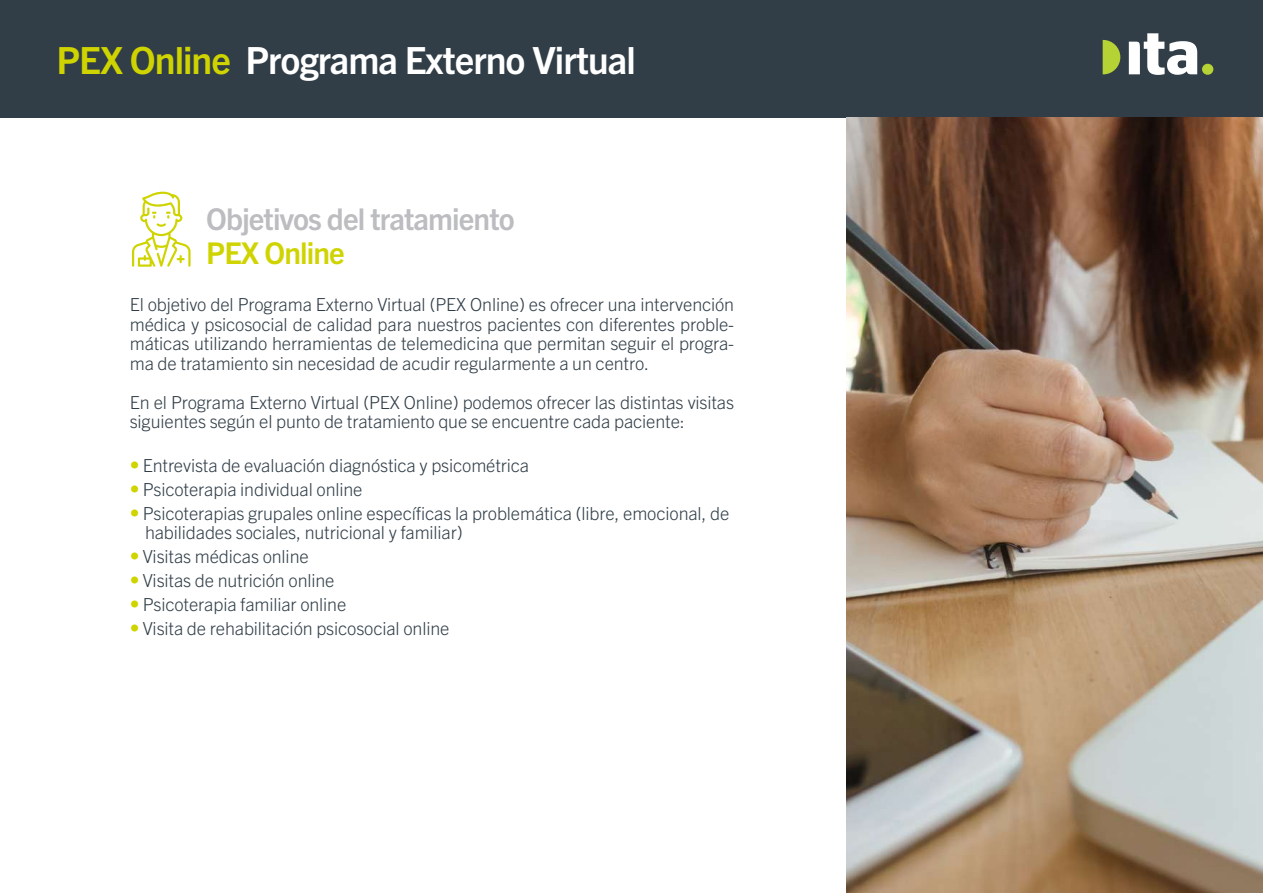
<style>
.page{position:relative;width:1263px;height:893px;background:#fff}
.page>*{position:absolute;margin:0;border:0;box-sizing:border-box;transform-origin:0 0}
.t1{font:700 37.5px "Trade Gothic Next LT Pro";letter-spacing:-.025em;color:#fff}
.t2{font:700 30px "Trade Gothic Next LT Pro";letter-spacing:-.03em;color:#bcbdc0}
.t3{font:700 30px "Trade Gothic Next LT Pro";letter-spacing:-.03em;color:#cfd400}
.t4{font:300 18px/19.5px "Trade Gothic Next LT Pro";letter-spacing:-.01em;color:#313e48}
.s1{color:#cfd400}
.s2{font-size:19.5px;color:#cfd400}
</style>
<div class="page">
<div style="left:0;top:0;width:1263px;height:117px;background:#313e48"></div>
<svg style="left:132px;top:192px;width:59px;height:75px"></svg>
<svg style="left:1129px;top:33px;width:68px;height:42px"></svg>
<div style="left:1202px;top:64px;width:11px;height:11px;background:#b5d334;border-radius:50%"></div>
<svg style="left:1103px;top:40px;width:17px;height:34px"></svg>
<img style="left:846px;top:117px;width:417px;height:776px">
<h1 class="t1" style="left:56px;top:35px;width:581px"><span class="s1">PEX Online</span> Programa Externo Virtual</h1>
<h2 class="t2" style="left:206px;top:199px;width:310px">Objetivos del tratamiento</h2>
<h2 class="t3" style="left:206px;top:232px;width:140px">PEX Online</h2>
<p class="t4" style="left:130px;top:294px;width:606px;text-align:justify">El objetivo del Programa Externo Virtual (PEX Online) es ofrecer una intervención médica y psicosocial de calidad para nuestros pacientes con diferentes proble&shy;máticas utilizando herramientas de telemedicina que permitan seguir el progra&shy;ma de tratamiento sin necesidad de acudir regularmente a un centro.</p>
<p class="t4" style="left:130px;top:391px;width:606px">En el Programa Externo Virtual (PEX Online) podemos ofrecer las distintas visitas siguientes según el punto de tratamiento que se encuentre cada paciente:</p>
<p class="t4" style="left:130px;top:454px;width:401px"><span class="s2">•</span> Entrevista de evaluación diagnóstica y psicométrica</p>
<p class="t4" style="left:130px;top:478px;width:234px"><span class="s2">•</span> Psicoterapia individual online</p>
<p class="t4" style="left:145px;top:502px;width:586px;text-indent:-15px"><span class="s2">•</span> Psicoterapias grupales online específicas la problemática (libre, emocional, de habilidades sociales, nutricional y familiar)</p>
<p class="t4" style="left:130px;top:546px;width:180px"><span class="s2">•</span> Visitas médicas online</p>
<p class="t4" style="left:130px;top:570px;width:206px"><span class="s2">•</span> Visitas de nutrición online</p>
<p class="t4" style="left:130px;top:594px;width:218px"><span class="s2">•</span> Psicoterapia familiar online</p>
<p class="t4" style="left:130px;top:618px;width:321px"><span class="s2">•</span> Visita de rehabilitación psicosocial online</p>
</div>
